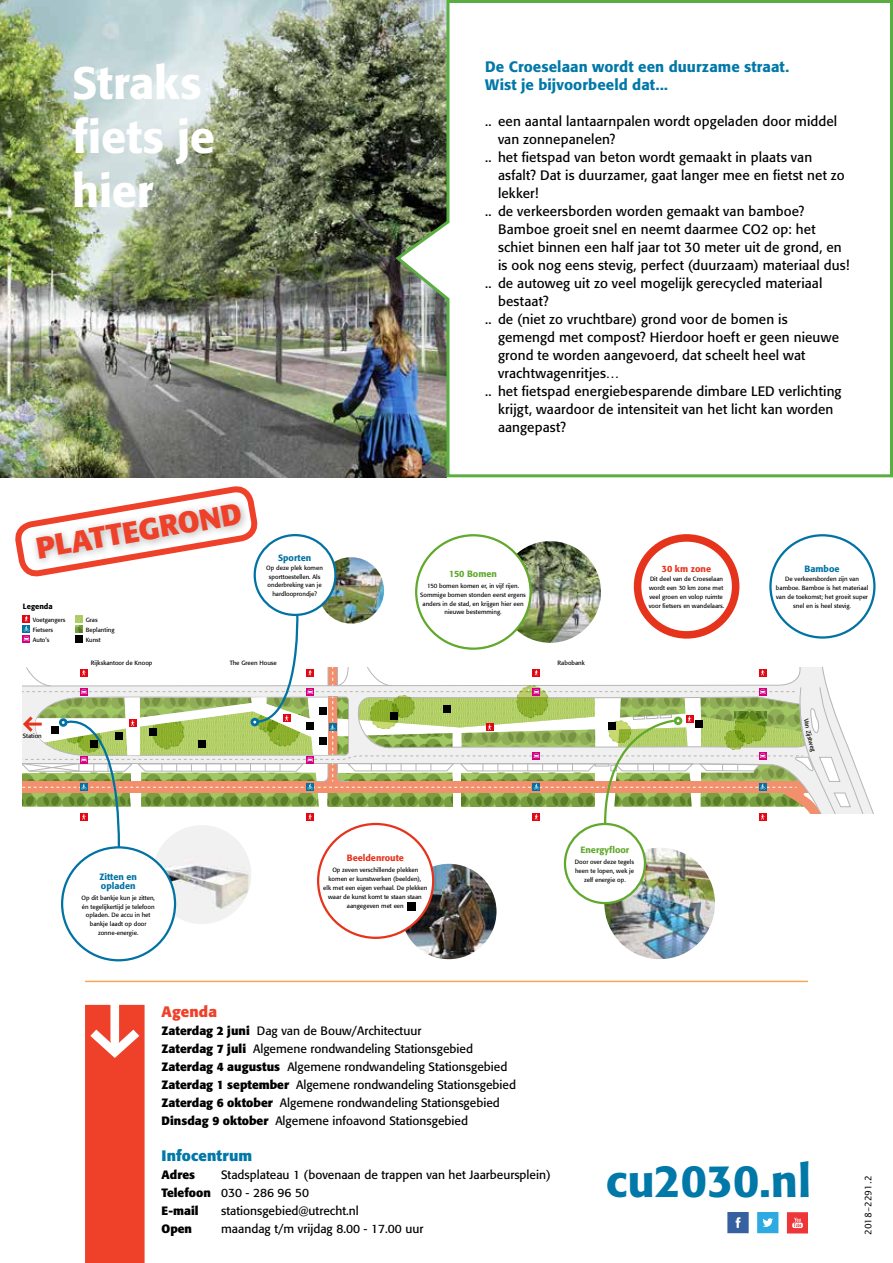
<style>
.page{position:relative;width:893px;height:1263px;background:#fff}
.page>*{position:absolute;margin:0;border:0;box-sizing:border-box;transform-origin:0 0}
.t1{font:500 45px/54px "Formata BQ";letter-spacing:-.01em;color:#fff}
.t2{font:500 45px "Formata BQ";color:#0078a8}
.t3{font:700 29.7px "Formata BQ";color:#ef4129}
.t4{font:500 15px/18px "Formata BQ";letter-spacing:.005em;color:#0078a8}
.t5{font:700 15px "Formata BQ";letter-spacing:.01em;color:#0078a8}
.t6{font:700 15px "Formata BQ";letter-spacing:.005em;color:#ef4129}
.t7{font:13.5px "Formata BQ";letter-spacing:.01em;color:#000}
.t8{font:12px/18px "Formata BQ";color:#000}
.t9{font:700 12px "Formata BQ";color:#000}
.t10{font:500 9px/8.9px "Formata";color:#0072a4}
.t11{font:500 9px "Formata";color:#e6331c}
.t12{font:500 9px "Formata";color:#60a92c}
.t13{font:9px "Lucida Sans Unicode";color:#000}
.t14{font:500 7.5px "Formata";color:#000}
.t15{font:6.15px/8.9px "Formata";color:#000;text-align:center}
.t16{font:6px/10.1px "Formata";color:#000}
.s1{font-weight:700}
</style>
<div class="page">
<img style="left:151px;top:824px;width:101px;height:101px;border-radius:51px">
<div style="left:62px;top:847px;width:113px;height:113px;background:#fff;border-radius:50%"></div>
<img style="left:400px;top:863px;width:98px;height:97px;border-radius:49px">
<div style="left:399px;top:861px;width:100px;height:100px;border:2px solid #fff;border-radius:50%"></div>
<div style="left:318px;top:824px;width:115px;height:114px;background:#fff;border-radius:50%"></div>
<div style="left:407px;top:902px;width:9px;height:9px;background:#000"></div>
<img style="left:603px;top:846px;width:113px;height:114px;border-radius:57px">
<div style="left:565px;top:824px;width:80px;height:79px;background:#fff;border-radius:50%"></div>
<div style="left:564px;top:823px;width:82px;height:81px;border:2px solid #60a92c;border-radius:50%"></div>
<svg style="left:727px;top:1212px;width:21px;height:21px"></svg>
<svg style="left:757px;top:1212px;width:21px;height:21px"></svg>
<svg style="left:787px;top:1212px;width:21px;height:21px"></svg>
<div style="left:85px;top:1005px;width:60px;height:258px;background:#ef4129"></div>
<hr style="left:85px;top:981px;width:723px;height:1px;background:#faa755">
<img style="left:0;top:0;width:393px;height:477px">
<svg style="left:393px;top:0;width:500px;height:478px"></svg>
<svg style="left:16px;top:487px;width:858px;height:363px"></svg>
<h1 class="t1" style="left:72px;top:56px;width:144px">Straks fiets je hier</h1>
<h2 class="t3" style="left:33px;top:530px;width:210px;rotate:-10deg">PLATTEGROND</h2>
<p class="t14" style="left:23px;top:601px;width:31px">Legenda</p>
<p class="t16" style="left:33px;top:615px;width:34px">Voetgangers<br>Fietsers<br>Auto’s</p>
<p class="t16" style="left:86px;top:615px;width:30px">Gras<br>Beplanting<br>Kunst</p>
<h3 class="t10" style="left:278px;top:553px;width:35px">Sporten</h3>
<p class="t15" style="left:266px;top:563px;width:58px">Op deze plek komen sporttoestellen. Als onderbreking van je hardlooprondje?</p>
<h3 class="t4" style="left:485px;top:58px;width:305px">De Croeselaan wordt een duurzame straat.<br>Wist je bijvoorbeeld dat...</h3>
<h3 class="t7" style="left:485px;top:113px;width:353px">.. een aantal lantaarnpalen wordt opgeladen door middel</h3>
<h3 class="t7" style="left:498px;top:131px;width:119px">van zonnepanelen?</h3>
<h3 class="t7" style="left:485px;top:149px;width:328px">.. het fietspad van beton wordt gemaakt in plaats van</h3>
<h3 class="t7" style="left:498px;top:167px;width:348px">asfalt? Dat is duurzamer, gaat langer mee en fietst net zo</h3>
<h3 class="t7" style="left:498px;top:185px;width:42px">lekker!</h3>
<h3 class="t7" style="left:485px;top:203px;width:321px">.. de verkeersborden worden gemaakt van bamboe?</h3>
<h3 class="t7" style="left:498px;top:221px;width:319px">Bamboe groeit snel en neemt daarmee CO2 op: het</h3>
<h3 class="t7" style="left:498px;top:239px;width:345px">schiet binnen een half jaar tot 30 meter uit de grond, en</h3>
<h3 class="t7" style="left:498px;top:257px;width:353px">is ook nog eens stevig, perfect (duurzaam) materiaal dus!</h3>
<h3 class="t7" style="left:485px;top:275px;width:339px">.. de autoweg uit zo veel mogelijk gerecycled materiaal</h3>
<h3 class="t7" style="left:498px;top:293px;width:52px">bestaat?</h3>
<h3 class="t7" style="left:485px;top:311px;width:304px">.. de (niet zo vruchtbare) grond voor de bomen is</h3>
<h3 class="t7" style="left:498px;top:329px;width:342px">gemengd met compost? Hierdoor hoeft er geen nieuwe</h3>
<h3 class="t7" style="left:498px;top:347px;width:309px">grond te worden aangevoerd, dat scheelt heel wat</h3>
<h3 class="t7" style="left:498px;top:365px;width:123px">vrachtwagenritjes…</h3>
<h3 class="t7" style="left:485px;top:383px;width:358px">.. het fietspad energiebesparende dimbare LED verlichting</h3>
<h3 class="t7" style="left:498px;top:401px;width:337px">krijgt, waardoor de intensiteit van het licht kan worden</h3>
<h3 class="t7" style="left:498px;top:419px;width:70px">aangepast?</h3>
<h3 class="t12" style="left:449px;top:568px;width:49px">150 Bomen</h3>
<p class="t15" style="left:420px;top:581px;width:107px">150 bomen komen er, in vijf rijen.<br>Sommige bomen stonden eerst ergens anders in de stad, en krijgen hier een nieuwe bestemming.</p>
<h3 class="t11" style="left:662px;top:564px;width:51px">30 km zone</h3>
<p class="t15" style="left:649px;top:575px;width:77px;text-align:left">Dit deel van de Croeselaan wordt een 30 km zone met veel groen en volop ruimte voor fietsers en wandelaars.</p>
<h3 class="t10" style="left:804px;top:565px;width:37px">Bamboe</h3>
<p class="t15" style="left:776px;top:575px;width:94px">De verkeersborden zijn van bamboe. Bamboe is het materiaal van de toekomst; het groeit super snel en is heel stevig.</p>
<p class="t15" style="left:23px;top:732px;width:20px">Station</p>
<p class="t15" style="left:91px;top:659px;width:63px">Rijkskantoor de Knoop</p>
<p class="t15" style="left:558px;top:659px;width:29px">Rabobank</p>
<p class="t15" style="left:230px;top:659px;width:49px">The Green House</p>
<h3 class="t10" style="left:99px;top:872px;width:39px">Zitten en opladen</h3>
<p class="t15" style="left:81px;top:893px;width:75px">Op dit bankje kun je zitten, én tegelijkertijd je telefoon opladen. De accu in het bankje laadt op door zonne-energie.</p>
<h3 class="t11" style="left:347px;top:853px;width:59px">Beeldenroute</h3>
<p class="t15" style="left:323px;top:866px;width:106px">Op zeven verschillende plekken komen er kunstwerken (beelden),<br>elk met een eigen verhaal. De plekken waar de kunst komt te staan staan aangegeven met een</p>
<h3 class="t12" style="left:580px;top:844px;width:50px">Energyfloor</h3>
<p class="t15" style="left:575px;top:857px;width:61px">Door over deze tegels heen te lopen, wek je zelf energie op.</p>
<h3 class="t6" style="left:162px;top:1003px;width:57px">Agenda</h3>
<p class="t8" style="left:162px;top:1022px;width:356px"><span class="s1">Zaterdag 2 juni</span> Dag van de Bouw/Architectuur<br><span class="s1">Zaterdag 7 juli</span> Algemene rondwandeling Stationsgebied <span class="s1">Zaterdag 4 augustus</span> Algemene rondwandeling Stationsgebied <span class="s1">Zaterdag 1 september</span> Algemene rondwandeling Stationsgebied <span class="s1">Zaterdag 6 oktober</span> Algemene rondwandeling Stationsgebied <span class="s1">Dinsdag 9 oktober</span> Algemene infoavond Stationsgebied</p>
<h3 class="t5" style="left:162px;top:1147px;width:92px">Infocentrum</h3>
<h3 class="t9" style="left:162px;top:1168px;width:35px">Adres</h3>
<h3 class="t8" style="left:162px;top:1166px;width:391px;text-indent:60px">Stadsplateau 1 (bovenaan de trappen van het Jaarbeursplein)<br><span class="s1">Telefoon</span> 030 - 286 96 50<br><span class="s1">E-mail</span></h3>
<h3 class="t8" style="left:221px;top:1202px;width:139px">stationsgebied@utrecht.nl</h3>
<h3 class="t9" style="left:162px;top:1222px;width:32px">Open</h3>
<h3 class="t8" style="left:221px;top:1220px;width:204px">maandag t/m vrijdag 8.00 - 17.00 uur</h3>
<h1 class="t2" style="left:606px;top:1154px;width:207px">cu2030.nl</h1>
<h3 class="t13" style="left:861px;top:1235px;width:61px;rotate:-90deg">2018-2291.2</h3>
</div>
